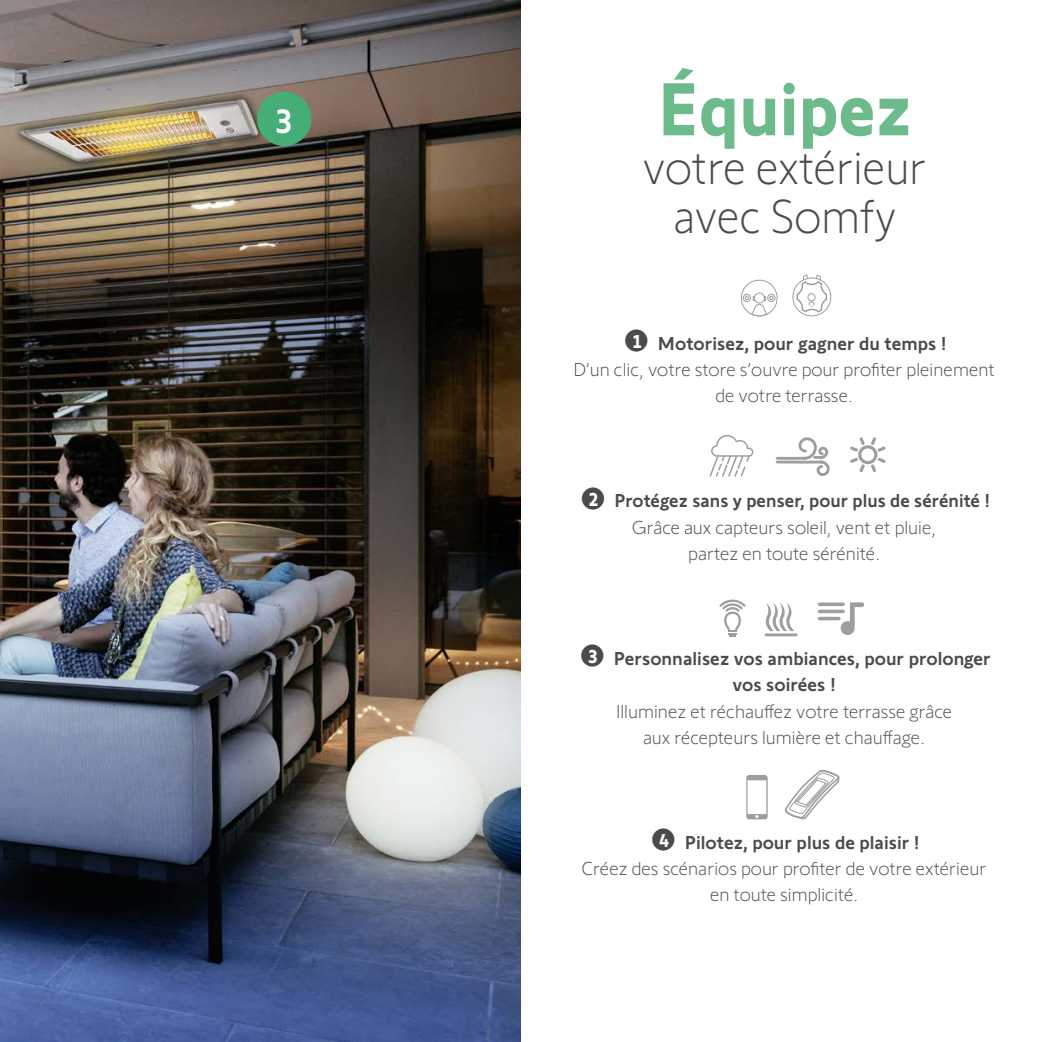
<style>
.page{position:relative;width:1042px;height:1042px;background:#fff}
.page>*{position:absolute;margin:0;border:0;box-sizing:border-box;transform-origin:0 0}
.t1{font:700 77px "Somfy Sans";color:#6dba8a;scale:.95 1}
.t2{font:300 49px/49px "Somfy Sans";color:#4b4b4d;text-align:center;scale:.95 1}
.t3{font:500 34.65px "Somfy Sans";color:#fff}
.t4{font:300 19.25px/26.2px "Somfy Sans";color:#4b4b4d;text-align:center}
.t5{font:500 19.25px/26.2px "Somfy Sans";color:#4b4b4d;text-align:center}
.s1{font-family:"PF Din Text Cond Pro";font-size:35px}
.s2{font-weight:700;color:#fff}
.s3{font-weight:500}
.s4{font-family:"PF Din Text Cond Pro";font-weight:300;font-size:35px}
</style>
<div class="page">
<img style="left:0;top:0;width:521px;height:1042px">
<svg style="left:775px;top:437px;width:55px;height:39px"></svg>
<svg style="left:850px;top:437px;width:36px;height:36px"></svg>
<svg style="left:764px;top:603px;width:33px;height:33px"></svg>
<svg style="left:709px;top:435px;width:44px;height:42px"></svg>
<svg style="left:840px;top:602px;width:24px;height:33px"></svg>
<svg style="left:818px;top:602px;width:27px;height:4px"></svg>
<hr style="left:818px;top:610px;width:27px;height:3px;background:#9c9e9f;border-radius:2px">
<hr style="left:818px;top:617px;width:22px;height:3px;background:#9c9e9f;border-radius:2px">
<div style="left:792px;top:278px;width:39px;height:38px;border:1px solid #9c9e9f;border-radius:50%"></div>
<svg style="left:796px;top:274px;width:35px;height:42px"></svg>
<div style="left:741px;top:280px;width:36px;height:36px;border:1px solid #9c9e9f;border-radius:50%"></div>
<svg style="left:742px;top:293px;width:34px;height:24px"></svg>
<svg style="left:719px;top:599px;width:27px;height:37px"></svg>
<svg style="left:746px;top:775px;width:21px;height:44px"></svg>
<svg style="left:785px;top:770px;width:55px;height:50px"></svg>
<div style="left:259px;top:93px;width:51px;height:51px;background:#44ae76;border-radius:50%"></div>
<div style="left:257px;top:92px;width:54px;height:54px;border:4px solid #44ae76;border-radius:50%"></div>
<h3 class="t3" style="left:275px;top:94px;width:19px">3</h3>
<h1 class="t1" style="left:657px;top:47px;width:269px">Équipez</h1>
<h2 class="t2" style="left:643px;top:139px;width:300px">votre extérieur avec Somfy</h2>
<p class="t4" style="left:573px;top:328px;width:423px"><span class="s1">●</span><span class="s2">1</span> <span class="s3">Motorisez, pour gagner du temps !<br></span>D’un clic, votre store s’ouvre pour profiter pleinement de votre terrasse.</p>
<p class="t4" style="left:578px;top:486px;width:414px"><span class="s1">●</span><span class="s2">2</span> <span class="s3">Protégez sans y penser, pour plus de sérénité !<br></span>Grâce aux capteurs soleil, vent et pluie,<br>partez en toute sérénité.</p>
<p class="t5" style="left:577px;top:643px;width:415px"><span class="s4">●</span><span class="s2">3</span> Personnalisez vos ambiances, pour prolonger vos soirées !</p>
<p class="t4" style="left:616px;top:696px;width:338px">Illuminez et réchauffez votre terrasse grâce aux récepteurs lumière et chauffage.</p>
<p class="t4" style="left:582px;top:827px;width:406px"><span class="s1">●</span><span class="s2">4</span> <span class="s3">Pilotez, pour plus de plaisir !<br></span>Créez des scénarios pour profiter de votre extérieur en toute simplicité.</p>
</div>
